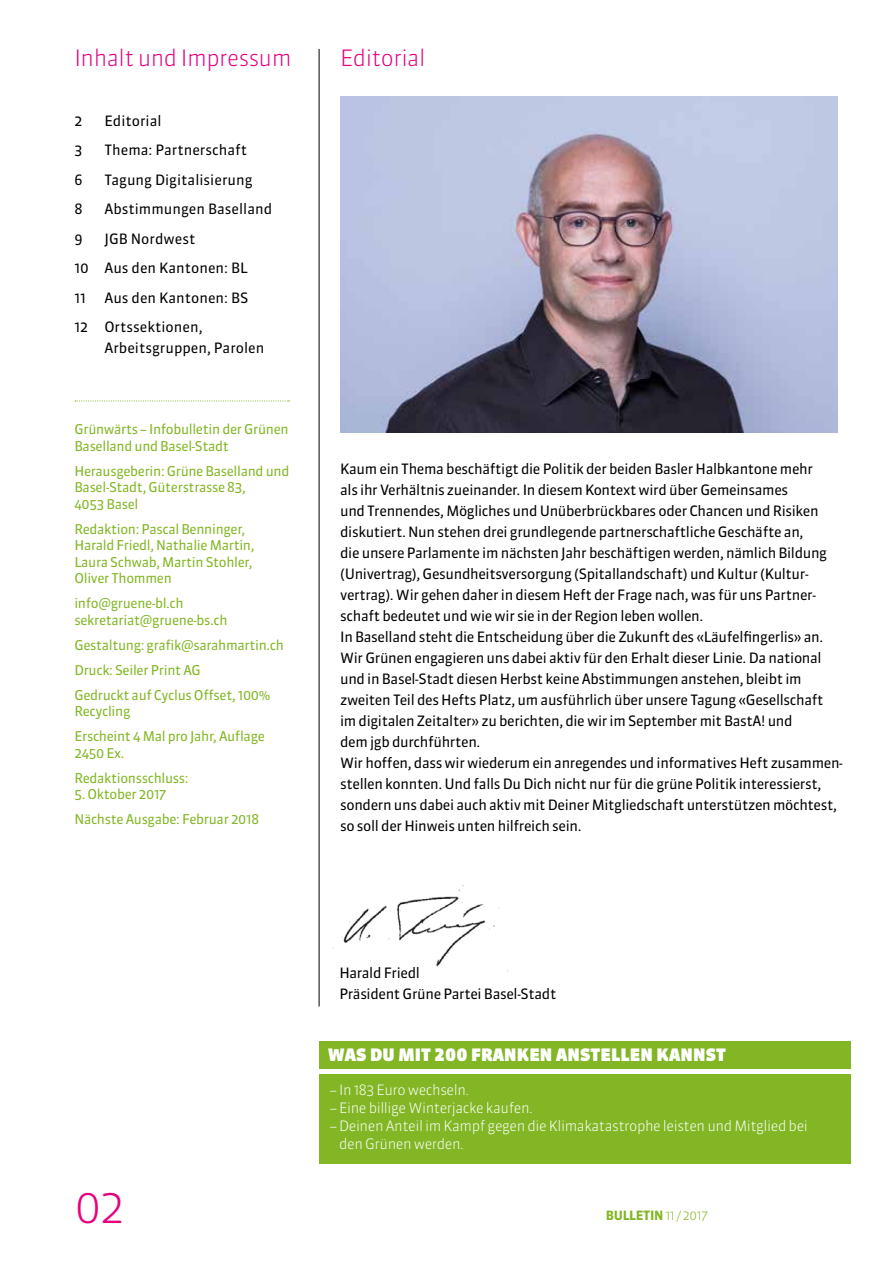
<style>
.page{position:relative;width:893px;height:1263px;background:#fff}
.page>*{position:absolute;margin:0;border:0;box-sizing:border-box;transform-origin:0 0}
.t1{font:300 45px "Sanuk OT";color:#e6007d}
.t2{font:300 22.5px "Sanuk OT";letter-spacing:-.025em;color:#e6007d}
.t3{font:900 17.1px "Sanuk OT";letter-spacing:.01em;color:#fff}
.t4{font:14.25px/21px "Sanuk OT";letter-spacing:-.025em;color:#000}
.t5{font:14.25px/29.5px "Sanuk OT";color:#000}
.t6{font:300 14.25px/18px "Sanuk OT";letter-spacing:-.03em;color:#fff}
.t7{font:13.5px/16.5px "Sanuk OT";letter-spacing:-.025em;color:#82b624}
.t8{font:700 12.75px "Sanuk OT";letter-spacing:-.025em;color:#82b624}
.s1{font-weight:300}
</style>
<div class="page">
<img style="left:333px;top:885px;width:175px;height:87px">
<svg style="left:75px;top:400px;width:215px;height:1px"></svg>
<hr style="left:319px;top:49px;width:1px;height:957px;background:#000">
<img style="left:340px;top:96px;width:498px;height:336px">
<div style="left:319px;top:1074px;width:531px;height:90px;background:#82b624"></div>
<div style="left:319px;top:1041px;width:531px;height:28px;background:#82b624"></div>
<h2 class="t2" style="left:74px;top:44px;width:219px">Inhalt und Impressum</h2>
<h2 class="t2" style="left:340px;top:44px;width:87px">Editorial</h2>
<p class="t4" style="left:74px;top:110px;width:10px">2</p>
<p class="t5" style="left:104px;top:106px;width:59px">Editorial</p>
<p class="t4" style="left:74px;top:140px;width:10px">3</p>
<p class="t5" style="left:104px;top:135px;width:144px">Thema: Partnerschaft</p>
<p class="t4" style="left:74px;top:169px;width:10px">6</p>
<p class="t5" style="left:104px;top:165px;width:150px">Tagung Digitalisierung</p>
<p class="t4" style="left:74px;top:199px;width:10px">8</p>
<p class="t5" style="left:104px;top:194px;width:169px">Abstimmungen Baselland</p>
<p class="t4" style="left:74px;top:228px;width:10px">9</p>
<p class="t5" style="left:74px;top:224px;width:175px;text-indent:30px">JGB Nordwest<br>10 Aus den Kantonen: BL<br>11</p>
<p class="t5" style="left:74px;top:283px;width:175px;text-indent:30px">Aus den Kantonen: BS<br>12 Ortssektionen,</p>
<p class="t5" style="left:104px;top:333px;width:162px">Arbeitsgruppen, Parolen</p>
<p class="t7" style="left:74px;top:421px;width:216px">Grünwärts – Infobulletin der Grünen<br>Baselland und Basel-Stadt</p>
<p class="t7" style="left:74px;top:462px;width:216px">Herausgeberin: Grüne Baselland und<br>Basel-Stadt, Güterstrasse 83,<br>4053 Basel</p>
<p class="t7" style="left:74px;top:520px;width:181px">Redaktion: Pascal Benninger,<br>Harald Friedl, Nathalie Martin,<br>Laura Schwab, Martin Stohler,<br>Oliver Thommen</p>
<p class="t7" style="left:74px;top:595px;width:155px">info@gruene-bl.ch sekretariat@gruene-bs.ch</p>
<p class="t7" style="left:74px;top:632px;width:211px;line-height:25px">Gestaltung: grafik@sarahmartin.ch<br>Druck: Seiler Print AG<br>Gedruckt auf Cyclus Offset, 100%</p>
<p class="t7" style="left:74px;top:699px;width:192px;line-height:25px">Recycling<br>Erscheint 4 Mal pro Jahr, Auflage</p>
<p class="t7" style="left:74px;top:740px;width:116px;line-height:25px">2450 Ex.<br>Redaktionsschluss:</p>
<p class="t7" style="left:74px;top:782px;width:186px;line-height:25px">5. Oktober 2017<br>Nächste Ausgabe: Februar 2018</p>
<p class="t4" style="left:340px;top:458px;width:504px">Kaum ein Thema beschäftigt die Politik der beiden Basler Halbkantone mehr<br>als ihr Verhältnis zueinander. In diesem Kontext wird über Gemeinsames<br>und Trennendes, Mögliches und Unüberbrückbares oder Chancen und Risiken diskutiert. Nun stehen drei grundlegende partnerschaftliche Geschäfte an,<br>die unsere Parlamente im nächsten Jahr beschäftigen werden, nämlich Bildung (Univertrag), Gesundheitsversorgung (Spitallandschaft) und Kultur (Kultur&shy;vertrag). Wir gehen daher in diesem Heft der Frage nach, was für uns Partner&shy;schaft bedeutet und wie wir sie in der Region leben wollen.<br>In Baselland steht die Entscheidung über die Zukunft des «Läufelfingerlis» an.<br>Wir Grünen engagieren uns dabei aktiv für den Erhalt dieser Linie. Da national und in Basel-Stadt diesen Herbst keine Abstimmungen anstehen, bleibt im zweiten Teil des Hefts Platz, um ausführlich über unsere Tagung «Gesellschaft im digitalen Zeitalter» zu berichten, die wir im September mit BastA! und<br>dem jgb durchführten.<br>Wir hoffen, dass wir wiederum ein anregendes und informatives Heft zusammen&shy;stellen konnten. Und falls Du Dich nicht nur für die grüne Politik interessierst, sondern uns dabei auch aktiv mit Deiner Mitgliedschaft unterstützen möchtest, so soll der Hinweis unten hilfreich sein.</p>
<h1 class="t1" style="left:74px;top:1179px;width:52px">02</h1>
<p class="t4" style="left:339px;top:962px;width:219px">Harald Friedl<br>Präsident Grüne Partei Basel-Stadt</p>
<p class="t3" style="left:328px;top:1044px;width:400px">WAS DU MIT 200 FRANKEN ANSTELLEN KANNST</p>
<p class="t6" style="left:330px;top:1081px;width:141px">– In 183 Euro wechseln.</p>
<p class="t6" style="left:330px;top:1099px;width:205px">– Eine billige Winterjacke kaufen.</p>
<p class="t6" style="left:339px;top:1117px;width:470px;text-indent:-9px">– Deinen Anteil im Kampf gegen die Klimakatastrophe leisten und Mitglied bei den Grünen werden.</p>
<p class="t8" style="left:606px;top:1207px;width:104px">BULLETIN <span class="s1">11 / 2017</span></p>
</div>
